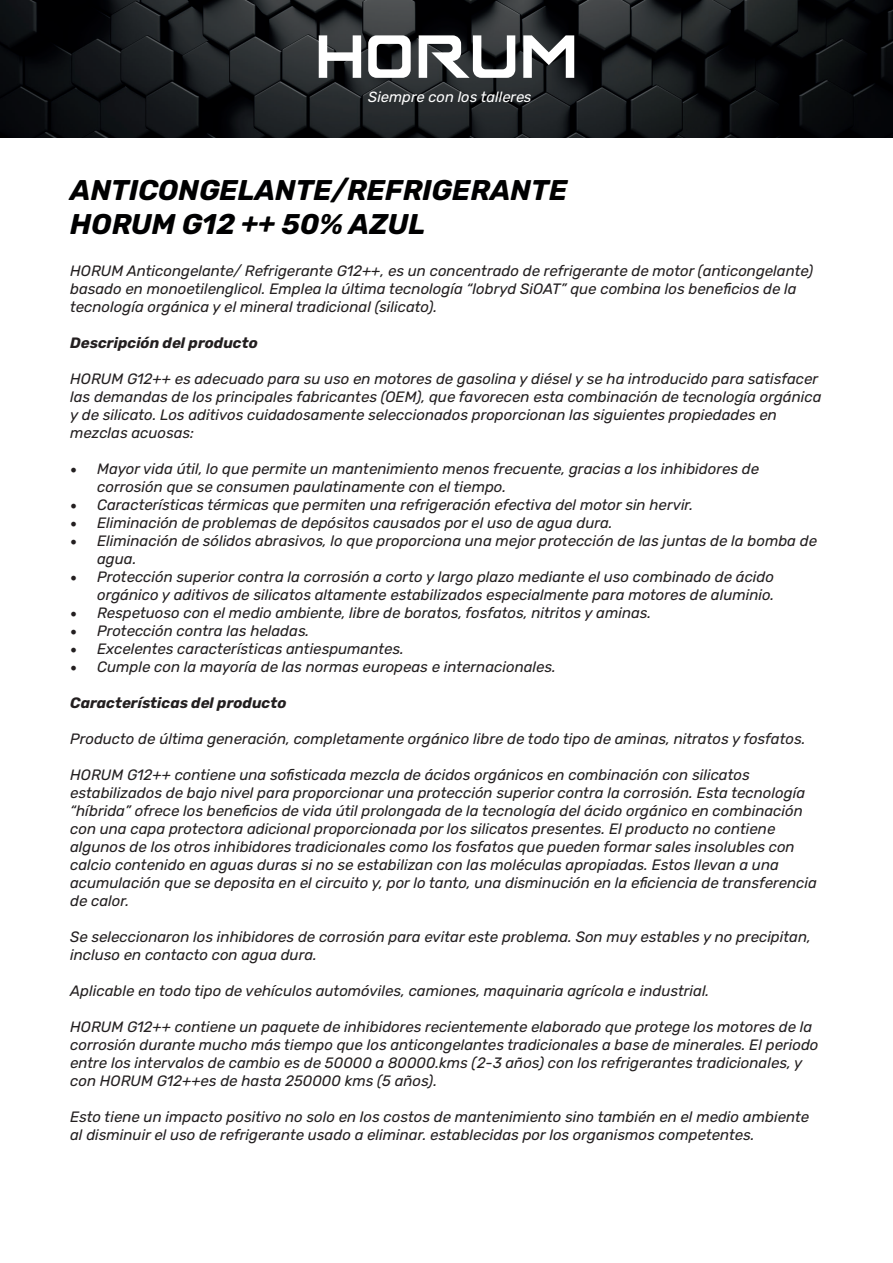
<style>
.page{position:relative;width:893px;height:1263px;background:#fff}
.page>*{position:absolute;margin:0;border:0;box-sizing:border-box;transform-origin:0 0}
.t1{font:italic 700 28.5px/34.2px "Rubik";color:#000001}
.t2{font:italic 15px/18px "Rubik";color:#231f20}
.t3{font:italic 700 15px "Rubik";color:#231f20}
.t4{font:italic 14.7px "Rubik";color:#fff}
.s1{font-family:"Minion Pro";font-style:normal;font-size:18px}
</style>
<div class="page">
<img style="left:0;top:0;width:893px;height:138px">
<svg style="left:319px;top:35px;width:92px;height:43px"></svg>
<svg style="left:419px;top:35px;width:96px;height:43px"></svg>
<svg style="left:523px;top:35px;width:51px;height:43px"></svg>
<p class="t4" style="left:368px;top:89px;width:165px">Siempre con los talleres</p>
<h1 class="t1" style="left:70px;top:174px;width:498px">ANTICONGELANTE/REFRIGERANTE<br>HORUM G12 ++ 50% AZUL</h1>
<p class="t2" style="left:70px;top:262px;width:745px">HORUM Anticongelante/ Refrigerante G12++, es un concentrado de refrigerante de motor (anticongelante) basado en monoetilenglicol. Emplea la última tecnología “lobryd SiOAT” que combina los beneficios de la tecnología orgánica y el mineral tradicional (silicato).</p>
<p class="t3" style="left:70px;top:334px;width:189px">Descripción del producto</p>
<p class="t2" style="left:70px;top:370px;width:753px">HORUM G12++ es adecuado para su uso en motores de gasolina y diésel y se ha introducido para satisfacer las demandas de los principales fabricantes (OEM), que favorecen esta combinación de tecnología orgánica y de silicato. Los aditivos cuidadosamente seleccionados proporcionan las siguientes propiedades en mezclas acuosas:</p>
<p class="t2" style="left:97px;top:460px;width:663px;text-indent:-27px"><span class="s1">•</span> Mayor vida útil, lo que permite un mantenimiento menos frecuente, gracias a los inhibidores de corrosión que se consumen paulatinamente con el tiempo.</p>
<p class="t2" style="left:70px;top:496px;width:625px"><span class="s1">•</span> Características térmicas que permiten una refrigeración efectiva del motor sin hervir.</p>
<p class="t2" style="left:70px;top:514px;width:544px"><span class="s1">•</span> Eliminación de problemas de depósitos causados por el uso de agua dura.</p>
<p class="t2" style="left:97px;top:532px;width:721px;text-indent:-27px"><span class="s1">•</span> Eliminación de sólidos abrasivos, lo que proporciona una mejor protección de las juntas de la bomba de agua.</p>
<p class="t2" style="left:70px;top:568px;width:706px;text-align:right"><span class="s1">•</span> Protección superior contra la corrosión a corto y largo plazo mediante el uso combinado de ácido orgánico y aditivos de silicatos altamente estabilizados especialmente para motores de aluminio.</p>
<p class="t2" style="left:70px;top:604px;width:583px"><span class="s1">•</span> Respetuoso con el medio ambiente, libre de boratos, fosfatos, nitritos y aminas.</p>
<p class="t2" style="left:70px;top:622px;width:241px"><span class="s1">•</span> Protección contra las heladas.</p>
<p class="t2" style="left:70px;top:640px;width:335px"><span class="s1">•</span> Excelentes características antiespumantes.</p>
<p class="t2" style="left:70px;top:658px;width:487px"><span class="s1">•</span> Cumple con la mayoría de las normas europeas e internacionales.</p>
<p class="t3" style="left:70px;top:694px;width:218px">Características del producto</p>
<p class="t2" style="left:70px;top:730px;width:737px">Producto de última generación, completamente orgánico libre de todo tipo de aminas, nitratos y fosfatos.</p>
<p class="t2" style="left:70px;top:766px;width:748px">HORUM G12++ contiene una sofisticada mezcla de ácidos orgánicos en combinación con silicatos estabilizados de bajo nivel para proporcionar una protección superior contra la corrosión. Esta tecnología “híbrida” ofrece los beneficios de vida útil prolongada de la tecnología del ácido orgánico en combinación con una capa protectora adicional proporcionada por los silicatos presentes. El producto no contiene algunos de los otros inhibidores tradicionales como los fosfatos que pueden formar sales insolubles con calcio contenido en aguas duras si no se estabilizan con las moléculas apropiadas. Estos llevan a una acumulación que se deposita en el circuito y, por lo tanto, una disminución en la eficiencia de transferencia de calor.</p>
<p class="t2" style="left:70px;top:928px;width:742px">Se seleccionaron los inhibidores de corrosión para evitar este problema. Son muy estables y no precipitan, incluso en contacto con agua dura.</p>
<p class="t2" style="left:70px;top:982px;width:641px">Aplicable en todo tipo de vehículos automóviles, camiones, maquinaria agrícola e industrial.</p>
<p class="t2" style="left:70px;top:1018px;width:750px">HORUM G12++ contiene un paquete de inhibidores recientemente elaborado que protege los motores de la corrosión durante mucho más tiempo que los anticongelantes tradicionales a base de minerales. El periodo entre los intervalos de cambio es de 50000 a 80000.kms (2-3 años) con los refrigerantes tradicionales, y con HORUM G12++es de hasta 250000 kms (5 años).</p>
<p class="t2" style="left:70px;top:1108px;width:740px">Esto tiene un impacto positivo no solo en los costos de mantenimiento sino también en el medio ambiente al disminuir el uso de refrigerante usado a eliminar. establecidas por los organismos competentes.</p>
</div>
